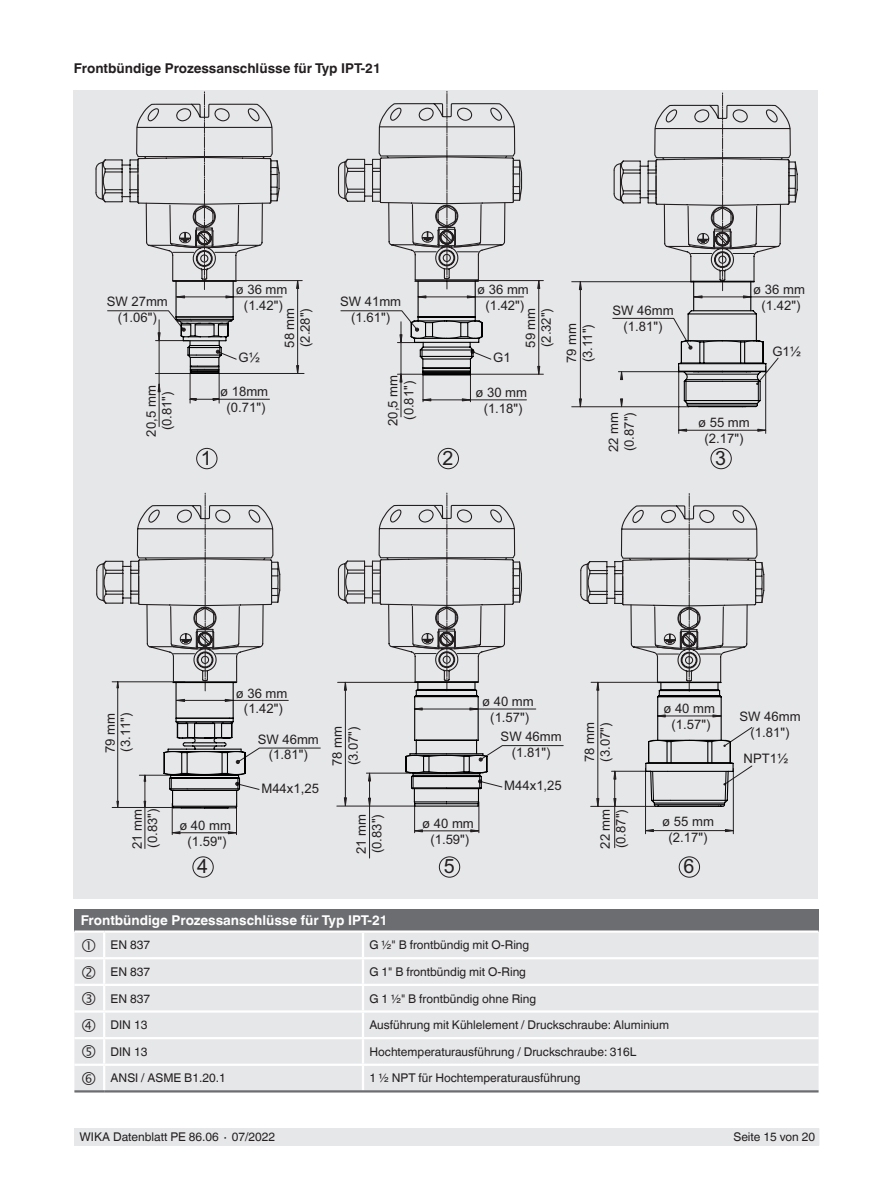
<style>
.page{position:relative;width:893px;height:1188px;background:#fff}
.page>*{position:absolute;margin:0;border:0;box-sizing:border-box;transform-origin:0 0}
.t1{font:19.65px "Arial";color:#231f20}
.t2{font:700 13.5px "Helvetica World";color:#231f20}
.t3{font:700 13.5px "Helvetica World";color:#fff}
.t4{font:13.05px/15.8px "Arial";color:#231f20;text-align:center}
.t5{font:12px "Helvetica World";color:#231f20}
</style>
<div class="page">
<div style="left:75px;top:1128px;width:744px;height:17px;background:#e6e7e9"></div>
<div style="left:74px;top:91px;width:744px;height:808px;background:#e6e7e9"></div>
<div style="left:679px;top:857px;width:21px;height:20px;border:1px solid #231f20;border-radius:50%"></div>
<div style="left:439px;top:857px;width:21px;height:20px;border:1px solid #231f20;border-radius:50%"></div>
<div style="left:193px;top:857px;width:20px;height:20px;border:1px solid #231f20;border-radius:50%"></div>
<hr style="left:369px;top:778px;width:1px;height:80px;background:#231f20">
<hr style="left:145px;top:775px;width:1px;height:74px;background:#231f20">
<svg style="left:95px;top:91px;width:705px;height:744px"></svg>
<div style="left:74px;top:909px;width:745px;height:23px;background:#6c6d70"></div>
<div style="left:74px;top:933px;width:745px;height:157px;background:#e6e7e9"></div>
<hr style="left:74px;top:930px;width:30px;height:3px;background:#fff">
<hr style="left:104px;top:930px;width:259px;height:3px;background:#fff">
<hr style="left:103px;top:933px;width:2px;height:24px;background:#fff">
<hr style="left:363px;top:930px;width:456px;height:3px;background:#fff">
<hr style="left:362px;top:933px;width:2px;height:24px;background:#fff">
<hr style="left:74px;top:957px;width:30px;height:2px;background:#fff">
<hr style="left:104px;top:957px;width:259px;height:2px;background:#fff">
<hr style="left:103px;top:959px;width:2px;height:25px;background:#fff">
<hr style="left:363px;top:957px;width:456px;height:2px;background:#fff">
<hr style="left:362px;top:959px;width:2px;height:25px;background:#fff">
<hr style="left:74px;top:984px;width:30px;height:2px;background:#fff">
<hr style="left:104px;top:984px;width:259px;height:2px;background:#fff">
<hr style="left:103px;top:986px;width:2px;height:24px;background:#fff">
<hr style="left:363px;top:984px;width:456px;height:2px;background:#fff">
<hr style="left:362px;top:986px;width:2px;height:24px;background:#fff">
<hr style="left:74px;top:1010px;width:30px;height:3px;background:#fff">
<hr style="left:104px;top:1010px;width:259px;height:3px;background:#fff">
<hr style="left:103px;top:1013px;width:2px;height:24px;background:#fff">
<hr style="left:363px;top:1010px;width:456px;height:3px;background:#fff">
<hr style="left:362px;top:1013px;width:2px;height:24px;background:#fff">
<hr style="left:74px;top:1037px;width:30px;height:2px;background:#fff">
<hr style="left:104px;top:1037px;width:259px;height:2px;background:#fff">
<hr style="left:103px;top:1039px;width:2px;height:25px;background:#fff">
<hr style="left:363px;top:1037px;width:456px;height:2px;background:#fff">
<hr style="left:362px;top:1039px;width:2px;height:25px;background:#fff">
<hr style="left:74px;top:1064px;width:30px;height:2px;background:#fff">
<hr style="left:104px;top:1064px;width:259px;height:2px;background:#fff">
<hr style="left:103px;top:1066px;width:2px;height:24px;background:#fff">
<hr style="left:363px;top:1064px;width:456px;height:2px;background:#fff">
<hr style="left:362px;top:1066px;width:2px;height:24px;background:#fff">
<hr style="left:74px;top:1090px;width:30px;height:3px;background:#6c6d70">
<hr style="left:104px;top:1090px;width:259px;height:3px;background:#6c6d70">
<hr style="left:363px;top:1090px;width:456px;height:3px;background:#6c6d70">
<svg style="left:82px;top:939px;width:13px;height:13px"></svg>
<svg style="left:82px;top:965px;width:13px;height:14px"></svg>
<svg style="left:82px;top:992px;width:13px;height:13px"></svg>
<svg style="left:82px;top:1019px;width:13px;height:13px"></svg>
<svg style="left:82px;top:1045px;width:13px;height:13px"></svg>
<svg style="left:82px;top:1072px;width:13px;height:13px"></svg>
<p class="t2" style="left:74px;top:61px;width:308px">Frontbündige Prozessanschlüsse für Typ IPT-21</p>
<p class="t4" style="left:107px;top:294px;width:63px">SW 27mm (1.06")</p>
<p class="t4" style="left:477px;top:282px;width:53px">ø 36 mm (1.42")</p>
<p class="t4" style="left:236px;top:282px;width:53px">ø 36 mm (1.42")</p>
<p class="t4" style="left:753px;top:282px;width:53px">ø 36 mm (1.42")</p>
<p class="t4" style="left:340px;top:294px;width:63px">SW 41mm (1.61")</p>
<p class="t4" style="left:612px;top:302px;width:63px">SW 46mm (1.81")</p>
<p class="t4" style="left:282px;top:348px;width:42px;text-align:left;rotate:-90deg">58 mm (2.28")</p>
<p class="t4" style="left:522px;top:348px;width:42px;text-align:left;rotate:-90deg">59 mm (2.32")</p>
<p class="t4" style="left:564px;top:363px;width:42px;text-align:left;rotate:-90deg">79 mm (3.11")</p>
<p class="t4" style="left:772px;top:343px;width:30px">G1½</p>
<p class="t4" style="left:239px;top:350px;width:23px">G½</p>
<p class="t4" style="left:493px;top:350px;width:19px">G1</p>
<p class="t4" style="left:143px;top:437px;width:52px;rotate:-90deg">20,5 mm (0.81")</p>
<p class="t4" style="left:385px;top:426px;width:52px;rotate:-90deg">20,5 mm (0.81")</p>
<p class="t4" style="left:220px;top:384px;width:50px">ø 18mm (0.71")</p>
<p class="t4" style="left:475px;top:385px;width:53px">ø 30 mm (1.18")</p>
<p class="t4" style="left:606px;top:452px;width:42px;text-align:left;rotate:-90deg">22 mm (0.87")</p>
<p class="t4" style="left:698px;top:415px;width:53px">ø 55 mm (2.17")</p>
<h1 class="t1" style="left:201px;top:444px;width:12px">1</h1>
<h1 class="t1" style="left:442px;top:444px;width:12px">2</h1>
<h1 class="t1" style="left:715px;top:444px;width:12px">3</h1>
<p class="t4" style="left:102px;top:753px;width:42px;line-height:15.3px;text-align:left;rotate:-90deg">79 mm (3.11")</p>
<p class="t4" style="left:236px;top:685px;width:53px">ø 36 mm (1.42")</p>
<p class="t4" style="left:482px;top:694px;width:53px">ø 40 mm (1.57")</p>
<p class="t4" style="left:258px;top:731px;width:63px">SW 46mm (1.81")</p>
<p class="t4" style="left:261px;top:780px;width:59px">M44x1,25</p>
<p class="t4" style="left:329px;top:766px;width:42px;text-align:left;rotate:-90deg">78 mm (3.07")</p>
<p class="t4" style="left:501px;top:729px;width:63px">SW 46mm (1.81")</p>
<p class="t4" style="left:504px;top:778px;width:59px">M44x1,25</p>
<p class="t4" style="left:582px;top:762px;width:42px;text-align:left;rotate:-90deg">78 mm (3.07")</p>
<p class="t4" style="left:663px;top:701px;width:53px">ø 40 mm (1.57")</p>
<p class="t4" style="left:739px;top:708px;width:63px">SW 46mm (1.81")</p>
<p class="t4" style="left:744px;top:750px;width:46px">NPT1½</p>
<p class="t4" style="left:129px;top:849px;width:42px;line-height:15.3px;text-align:left;rotate:-90deg">21 mm (0.83")</p>
<p class="t4" style="left:179px;top:817px;width:53px">ø 40 mm (1.59")</p>
<p class="t4" style="left:353px;top:854px;width:42px;text-align:left;rotate:-90deg">21 mm (0.83")</p>
<p class="t4" style="left:597px;top:849px;width:42px;text-align:left;rotate:-90deg">22 mm (0.87")</p>
<p class="t4" style="left:662px;top:814px;width:53px">ø 55 mm (2.17")</p>
<p class="t4" style="left:422px;top:816px;width:53px">ø 40 mm (1.59")</p>
<h1 class="t1" style="left:197px;top:853px;width:12px">4</h1>
<h1 class="t1" style="left:444px;top:853px;width:12px">5</h1>
<h1 class="t1" style="left:683px;top:853px;width:12px">6</h1>
<p class="t3" style="left:81px;top:913px;width:308px">Frontbündige Prozessanschlüsse für Typ IPT-21</p>
<p class="t5" style="left:111px;top:938px;width:41px">EN 837</p>
<p class="t5" style="left:369px;top:938px;width:161px">G 1/2" B frontbündig mit O-Ring</p>
<p class="t5" style="left:111px;top:965px;width:41px">EN 837</p>
<p class="t5" style="left:369px;top:965px;width:158px">G 1" B frontbündig mit O-Ring</p>
<p class="t5" style="left:111px;top:991px;width:41px">EN 837</p>
<p class="t5" style="left:369px;top:991px;width:168px">G 1 1/2" B frontbündig ohne Ring</p>
<p class="t5" style="left:111px;top:1018px;width:38px">DIN 13</p>
<p class="t5" style="left:369px;top:1018px;width:301px">Ausführung mit Kühlelement / Druckschraube: Aluminium</p>
<p class="t5" style="left:111px;top:1045px;width:38px">DIN 13</p>
<p class="t5" style="left:369px;top:1045px;width:269px">Hochtemperaturausführung / Druckschraube: 316L</p>
<p class="t5" style="left:111px;top:1071px;width:117px">ANSI / ASME B1.20.1</p>
<p class="t5" style="left:369px;top:1071px;width:213px">1 ½ NPT für Hochtemperaturausführung</p>
<p class="t5" style="left:80px;top:1130px;width:197px">WIKA Datenblatt PE 86.06 ∙ 07/2022</p>
<p class="t5" style="left:733px;top:1130px;width:83px">Seite 15 von 20</p>
</div>
